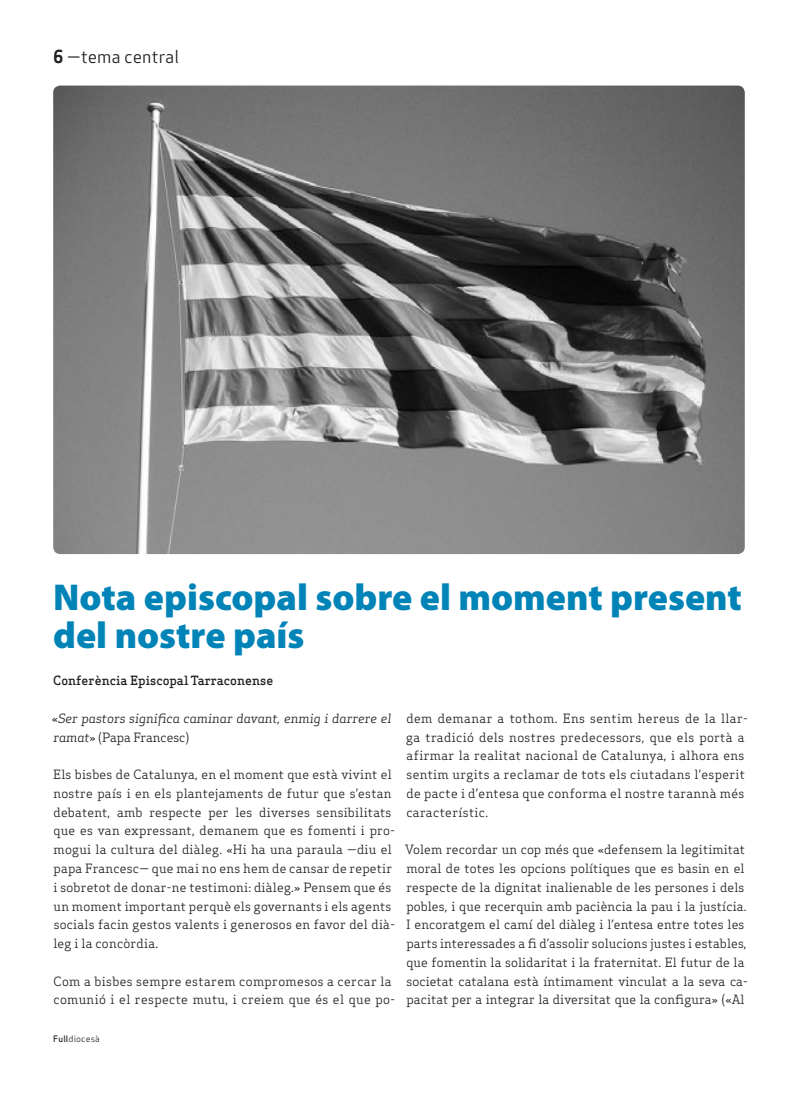
<style>
.page{position:relative;width:798px;height:1099px;background:#fff}
.page>*{position:absolute;margin:0;border:0;box-sizing:border-box;transform-origin:0 0}
.Titulars{font:900 37.5px/37.5px "Myriad Pro";color:#0083b6}
.Capçalera{font:17.5px "Apex Sans Book T";color:#231f20}
.Text_General{font:12.5px/18.8px "Apex Serif";letter-spacing:.02em;color:#231f20}
.Text_General-2{font:italic 12.5px/18.8px "Apex Serif";color:#231f20}
.Autors{font:500 12.5px "Apex Serif";color:#231f20}
.Data_Peu{font:8.75px "Apex Sans Book T";letter-spacing:.02em;color:#231f20}
.s1{font-family:"Apex Sans Bold T"}
.s2{font-style:normal}
.s3{font-family:"Apex Sans Medium T"}
</style>
<div class="page">
<img style="left:53px;top:86px;width:691px;height:468px">
<p class="Capçalera" style="left:53px;top:46px;width:127px"><span class="s1">6</span> —tema central</p>
<p class="Titulars" style="left:53px;top:577px;width:690px">Nota episcopal sobre el moment present del nostre país</p>
<p class="Autors" style="left:53px;top:673px;width:221px">Conferència Episcopal Tarraconense</p>
<p class="Text_General-2" style="left:52px;top:708px;width:341px"><span class="s2">«</span>Ser pastors significa caminar davant, enmig i darrere el ramat<span class="s2">» (Papa Francesc)</span></p>
<p class="Text_General" style="left:53px;top:765px;width:343px">Els bisbes de Catalunya, en el moment que està vivint el nostre país i en els plantejaments de futur que s’estan debatent, amb respecte per les diverses sensibilitats que es van expressant, demanem que es fomenti i pro&shy;mogui la cultura del diàleg. «Hi ha una paraula —diu el papa Francesc— que mai no ens hem de cansar de repetir i sobretot de donar-ne testimoni: diàleg.» Pensem que és un moment important perquè els governants i els agents socials facin gestos valents i generosos en favor del dià&shy;leg i la concòrdia.</p>
<p class="Text_General" style="left:53px;top:971px;width:343px">Com a bisbes sempre estarem compromesos a cercar la comunió i el respecte mutu, i creiem que és el que po-</p>
<p class="Text_General" style="left:406px;top:708px;width:343px">dem demanar a tothom. Ens sentim hereus de la llar&shy;ga tradició dels nostres predecessors, que els portà a afirmar la realitat nacional de Catalunya, i alhora ens sentim urgits a reclamar de tots els ciutadans l’esperit de pacte i d’entesa que conforma el nostre tarannà més característic.</p>
<p class="Text_General" style="left:405px;top:840px;width:344px">Volem recordar un cop més que «defensem la legitimitat moral de totes les opcions polítiques que es basin en el respecte de la dignitat inalienable de les persones i dels pobles, i que recerquin amb paciència la pau i la justícia.<br>I encoratgem el camí del diàleg i l’entesa entre totes les parts interessades a fi d’assolir solucions justes i estables, que fomentin la solidaritat i la fraternitat. El futur de la societat catalana està íntimament vinculat a la seva ca&shy;pacitat per a integrar la diversitat que la configura» («Al</p>
<p class="Data_Peu" style="left:53px;top:1032px;width:48px"><span class="s3">Full</span>diocesà</p>
</div>
